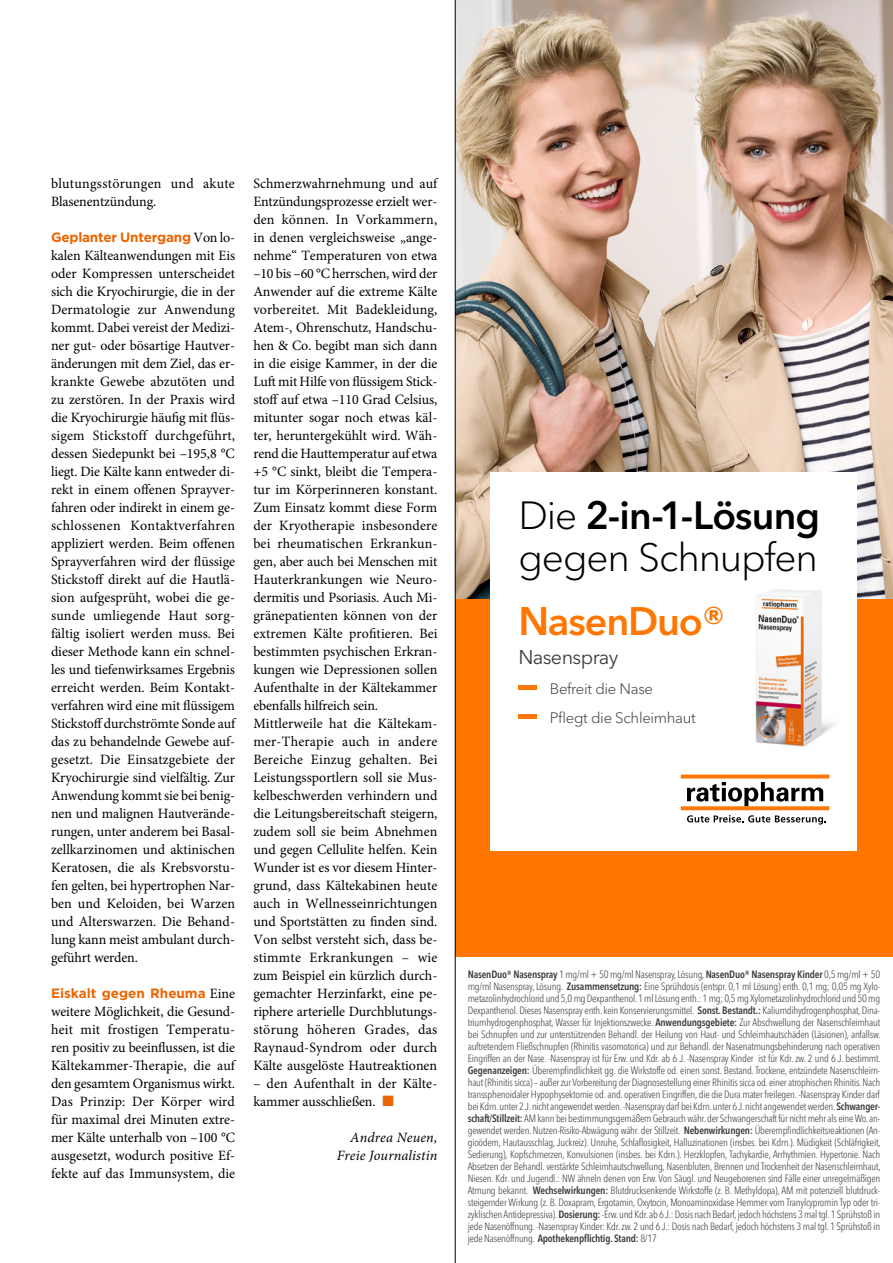
<style>
.page{position:relative;width:893px;height:1263px;background:#fff}
.page>*{position:absolute;margin:0;border:0;box-sizing:border-box;transform-origin:0 0}
.t1{font:600 39.45px "Avenir Next LT Pro";letter-spacing:-.03em;color:#f70}
.t2{font:300 39px/42px "Avenir Next LT Pro";letter-spacing:-.03em;color:#000}
.t3{font:19.8px "Avenir Next LT Pro";letter-spacing:-.03em;color:#3b3b3a}
.t4{font:300 15px/29px "Avenir Next LT Pro";letter-spacing:-.02em;color:#3b3b3a}
.Praxis_Grundtext{font:14.25px/18px "Minion Pro";color:#000;text-align:justify}
.Praxis_Grundtext-2{font:14.25px/18px "Minion Pro";letter-spacing:.02em;color:#000}
.Praxis_Autor{font:italic 14.25px/18px "Minion Pro";letter-spacing:.01em;color:#000;text-align:right}
.Praxis_Grundtext-3{font:700 13.5px "Gotham";letter-spacing:-.015em;color:#ec6502}
.t5{font:300 condensed 10.5px/12px "Avenir Next LT Pro";letter-spacing:-.02em;color:#3b3b3a;text-align:justify}
.s1{font-family:"Minion Pro";font-weight:400;font-size:14.25px;color:#000}
.s2{color:#ec6502}
.s3{font-weight:600}
</style>
<div class="page">
<img style="left:456px;top:0;width:437px;height:599px">
<div style="left:455px;top:599px;width:438px;height:358px;background:#f70"></div>
<div style="left:491px;top:472px;width:366px;height:378px;background:#fff"></div>
<svg style="left:687px;top:815px;width:139px;height:9px"></svg>
<svg style="left:687px;top:782px;width:136px;height:24px"></svg>
<svg style="left:681px;top:806px;width:148px;height:4px"></svg>
<svg style="left:681px;top:774px;width:148px;height:4px"></svg>
<img style="left:755px;top:589px;width:79px;height:158px">
<div style="left:518px;top:685px;width:19px;height:5px;background:#f70"></div>
<div style="left:518px;top:714px;width:19px;height:5px;background:#f70"></div>
<hr style="left:455px;top:0;width:1px;height:1263px;background:#000">
<p class="Praxis_Grundtext-2" style="left:51px;top:175px;width:185px">blutungsstörungen und akute<br>Blasenentzündung.</p>
<p class="Praxis_Grundtext-3" style="left:51px;top:228px;width:186px">Geplanter Untergang <span class="s1">Von lo-</span></p>
<p class="Praxis_Grundtext" style="left:51px;top:247px;width:186px">kalen Kälteanwendungen mit Eis oder Kompressen unterscheidet sich die Kryochirurgie, die in der Dermatologie zur Anwendung kommt. Dabei vereist der Medizi&shy;ner gut- oder bösartige Hautver&shy;änderungen mit dem Ziel, das er&shy;krankte Gewebe abzutöten und zu zerstören. In der Praxis wird die Kryochirurgie häufig mit flüs&shy;sigem Stickstoff durchgeführt, dessen Siedepunkt bei –195,8 °C liegt. Die Kälte kann entweder di&shy;rekt in einem offenen Sprayver&shy;fahren oder indirekt in einem ge&shy;schlossenen Kontaktverfahren appliziert werden. Beim offenen Sprayverfahren wird der flüssige Stickstoff direkt auf die Hautlä&shy;sion aufgesprüht, wobei die ge&shy;sunde umliegende Haut sorg&shy;fältig isoliert werden muss. Bei dieser Methode kann ein schnel&shy;les und tiefenwirksames Ergebnis erreicht werden. Beim Kontakt&shy;verfahren wird eine mit flüssigem Stickstoff durchströmte Sonde auf das zu behandelnde Gewebe auf&shy;gesetzt. Die Einsatzgebiete der Kryochirurgie sind vielfältig. Zur Anwendung kommt sie bei benig&shy;nen und malignen Hautverände&shy;rungen, unter anderem bei Basal&shy;zellkarzinomen und aktinischen Keratosen, die als Krebsvorstu&shy;fen gelten, bei hypertrophen Nar&shy;ben und Keloiden, bei Warzen und Alterswarzen. Die Behand&shy;lung kann meist ambulant durch&shy;geführt werden.</p>
<p class="Praxis_Grundtext-3" style="left:51px;top:984px;width:186px">Eiskalt gegen Rheuma <span class="s1">Eine</span></p>
<p class="Praxis_Grundtext" style="left:51px;top:1003px;width:186px">weitere Möglichkeit, die Gesund&shy;heit mit frostigen Temperatu&shy;ren positiv zu beeinflussen, ist die Kältekammer-Therapie, die auf den gesamtem Organismus wirkt.<br>Das Prinzip: Der Körper wird für maximal drei Minuten extre&shy;mer Kälte unterhalb von –100 °C ausgesetzt, wodurch positive Ef&shy;fekte auf das Immunsystem, die</p>
<p class="Praxis_Grundtext" style="left:253px;top:175px;width:186px">Schmerzwahrnehmung und auf Entzündungsprozesse erzielt wer&shy;den können. In Vorkammern, in denen vergleichsweise „ange&shy;nehme“ Temperaturen von etwa –10 bis –60 °C herrschen, wird der Anwender auf die extreme Kälte vorbereitet. Mit Badekleidung, Atem-, Ohrenschutz, Handschu&shy;hen &amp; Co. begibt man sich dann in die eisige Kammer, in der die Luft mit Hilfe von flüssigem Stick&shy;stoff auf etwa –110 Grad Celsius, mitunter sogar noch etwas käl&shy;ter, heruntergekühlt wird. Wäh&shy;rend die Hauttemperatur auf etwa +5 °C sinkt, bleibt die Tempera&shy;tur im Körperinneren konstant.<br>Zum Einsatz kommt diese Form der Kryotherapie insbesondere bei rheumatischen Erkrankun&shy;gen, aber auch bei Menschen mit Hauterkrankungen wie Neuro&shy;dermitis und Psoriasis. Auch Mi&shy;gränepatienten können von der extremen Kälte profitieren. Bei bestimmten psychischen Erkran&shy;kungen wie Depressionen sollen Aufenthalte in der Kältekammer ebenfalls hilfreich sein.</p>
<p class="Praxis_Grundtext" style="left:253px;top:715px;width:186px">Mittlerweile hat die Kältekam&shy;mer-Therapie auch in andere Bereiche Einzug gehalten. Bei Leistungssportlern soll sie Mus&shy;kelbeschwerden verhindern und die Leitungsbereitschaft steigern, zudem soll sie beim Abnehmen und gegen Cellulite helfen. Kein Wunder ist es vor diesem Hinter&shy;grund, dass Kältekabinen heute auch in Wellnesseinrichtungen und Sportstätten zu finden sind.<br>Von selbst versteht sich, dass be&shy;stimmte Erkrankungen – wie zum Beispiel ein kürzlich durch&shy;gemachter Herzinfarkt, eine pe&shy;riphere arterielle Durchblutungs&shy;störung höheren Grades, das Raynaud-Syndrom oder durch Kälte ausgelöste Hautreaktionen</p>
<p class="Praxis_Grundtext" style="left:253px;top:1075px;width:186px">– den Aufenthalt in der Kälte&shy;kammer ausschließen. <span class="s2">■</span></p>
<p class="Praxis_Autor" style="left:337px;top:1129px;width:102px">Andrea Neuen,<br>Freie Journalistin</p>
<p class="t2" style="left:518px;top:494px;width:303px">Die <span class="s3">2-in-1-Lösung </span>gegen Schnupfen</p>
<p class="t1" style="left:518px;top:597px;width:209px">NasenDuo®</p>
<p class="t3" style="left:518px;top:645px;width:102px">Nasenspray</p>
<p class="t4" style="left:550px;top:674px;width:148px">Befreit die Nase<br>Pflegt die Schleimhaut</p>
<p class="t5" style="left:468px;top:968px;width:414px"><span class="s3">NasenDuo® Nasenspray</span> 1 mg/ml + 50 mg/ml Nasenspray, Lösung, <span class="s3">NasenDuo® Nasenspray Kinder</span> 0,5 mg/ml + 50 mg/ml Nasenspray, Lösung. <span class="s3">Zusammensetzung:</span> Eine Sprühdosis (entspr. 0,1 ml Lösung) enth. 0,1 mg; 0,05 mg Xylo&shy;metazolinhydrochlorid und 5,0 mg Dexpanthenol. 1 ml Lösung enth.: 1 mg; 0,5 mg Xylometazolinhydrochlorid und 50 mg Dexpanthenol. Dieses Nasenspray enth. kein Konservierungsmittel. <span class="s3">Sonst. Bestandt.:</span> Kaliumdihydrogenphosphat, Dina&shy;triumhydrogenphosphat, Wasser für Injektionszwecke. <span class="s3">Anwendungsgebiete:</span> Zur Abschwellung der Nasenschleimhaut bei Schnupfen und zur unterstützenden Behandl. der Heilung von Haut- und Schleimhautschäden (Läsionen), anfallsw. auftretendem Fließschnupfen (Rhinitis vasomotorica) und zur Behandl. der Nasenatmungsbehinderung nach operativen Eingriffen an der Nase. -Nasenspray ist für Erw. und Kdr. ab 6 J. -Nasenspray Kinder ist für Kdr. zw. 2 und 6 J. bestimmt.<br><span class="s3">Gegenanzeigen:</span> Überempfindlichkeit gg. die Wirkstoffe od. einen sonst. Bestand. Trockene, entzündete Nasenschleim&shy;haut (Rhinitis sicca) – außer zur Vorbereitung der Diagnosestellung einer Rhinitis sicca od. einer atrophischen Rhinitis. Nach transsphenoidaler Hypophysektomie od. and. operativen Eingriffen, die die Dura mater freilegen. -Nasenspray Kinder darf bei Kdrn. unter 2 J. nicht angewendet werden. -Nasenspray darf bei Kdrn. unter 6 J. nicht angewendet werden. <span class="s3">Schwanger&shy;schaft/Stillzeit:</span> AM kann bei bestimmungsgemäßem Gebrauch währ. der Schwangerschaft für nicht mehr als eine Wo. an&shy;gewendet werden. Nutzen-Risiko-Abwägung währ. der Stillzeit. <span class="s3">Nebenwirkungen:</span> Überempfindlichkeitsreaktionen (An&shy;gioödem, Hautausschlag, Juckreiz). Unruhe, Schlaflosigkeit, Halluzinationen (insbes. bei Kdrn.). Müdigkeit (Schläfrigkeit, Sedierung), Kopfschmerzen, Konvulsionen (insbes. bei Kdrn.). Herzklopfen, Tachykardie, Arrhythmien. Hypertonie. Nach Absetzen der Behandl. verstärkte Schleimhautschwellung, Nasenbluten, Brennen und Trockenheit der Nasenschleimhaut, Niesen. Kdr. und Jugendl.: NW ähneln denen von Erw. Von Säugl. und Neugeborenen sind Fälle einer unregelmäßigen Atmung bekannt. <span class="s3">Wechselwirkungen:</span> Blutdrucksenkende Wirkstoffe (z. B. Methyldopa), AM mit potenziell blutdruck&shy;steigernder Wirkung (z. B. Doxapram, Ergotamin, Oxytocin, Monoaminoxidase Hemmer vom Tranylcypromin Typ oder tri&shy;zyklischen Antidepressiva). <span class="s3">Dosierung:</span> -Erw. und Kdr. ab 6 J.: Dosis nach Bedarf, jedoch höchstens 3 mal tgl. 1 Sprühstoß in jede Nasenöffnung. -Nasenspray Kinder: Kdr. zw. 2 und 6 J.: Dosis nach Bedarf, jedoch höchstens 3 mal tgl. 1 Sprühstoß in jede Nasenöffnung. <span class="s3">Apothekenpflichtig. Stand:</span> 8/17</p>
</div>
